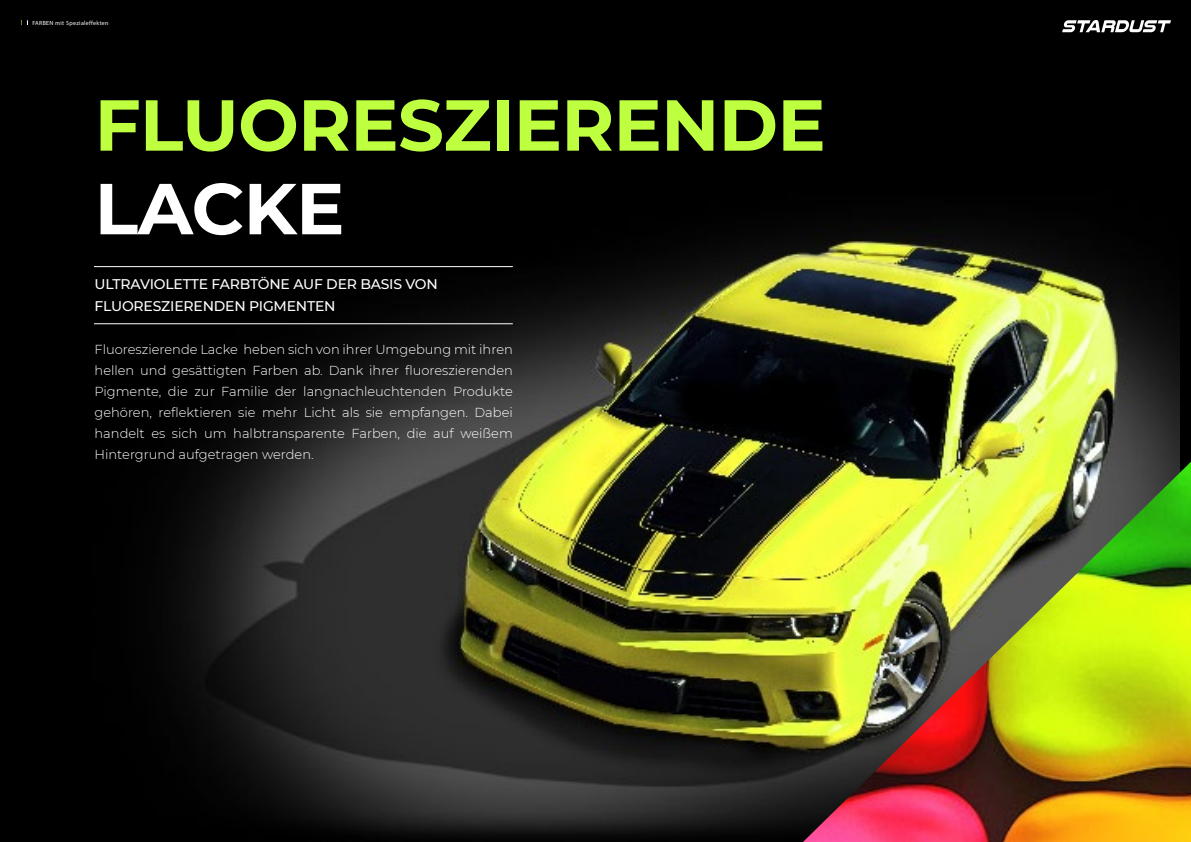
<style>
.page{position:relative;width:1191px;height:842px;background:#000}
.page>*{position:absolute;margin:0;border:0;box-sizing:border-box;transform-origin:0 0}
.titre_page_pres{font:700 72px "Montserrat";letter-spacing:-.01em;color:#beff40}
.titre_page_pres-2{font:700 72px "Montserrat";letter-spacing:-.01em;color:#fff}
.sous-titre_page_pres{font:500 14px "Montserrat";letter-spacing:-.015em;color:#fff}
.texte_page_pres{font:300 13px/21px "Montserrat";color:#fff;text-align:justify}
.t1{font:6px "Myriad Pro";letter-spacing:.05em;color:#fff}
</style>
<div class="page">
<img style="left:94px;top:226px;width:1085px;height:610px">
<hr style="left:94px;top:266px;width:419px;height:1px;background:#fff">
<hr style="left:94px;top:323px;width:419px;height:1px;background:#fff">
<img style="left:803px;top:462px;width:388px;height:380px">
<svg style="left:1062px;top:20px;width:109px;height:12px"></svg>
<p class="t1" style="left:32px;top:19px;width:78px">FARBEN mit Spezialeffekten</p>
<p class="titre_page_pres" style="left:95px;top:73px;width:732px">FLUORESZIERENDE</p>
<p class="titre_page_pres-2" style="left:95px;top:157px;width:251px">LACKE</p>
<p class="sous-titre_page_pres" style="left:95px;top:275px;width:345px">ULTRAVIOLETTE FARBTÖNE AUF DER BASIS VON</p>
<p class="sous-titre_page_pres" style="left:95px;top:297px;width:242px">FLUORESZIERENDEN PIGMENTEN</p>
<p class="texte_page_pres" style="left:95px;top:338px;width:420px">Fluoreszierende Lacke heben sich von ihrer Umgebung mit ihren hellen und gesättigten Farben ab. Dank ihrer fluoreszierenden Pigmente, die zur Familie der langnachleuchtenden Produkte gehören, reflektieren sie mehr Licht als sie empfangen. Dabei handelt es sich um halbtransparente Farben, die auf weißem Hintergrund aufgetragen werden.</p>
</div>
